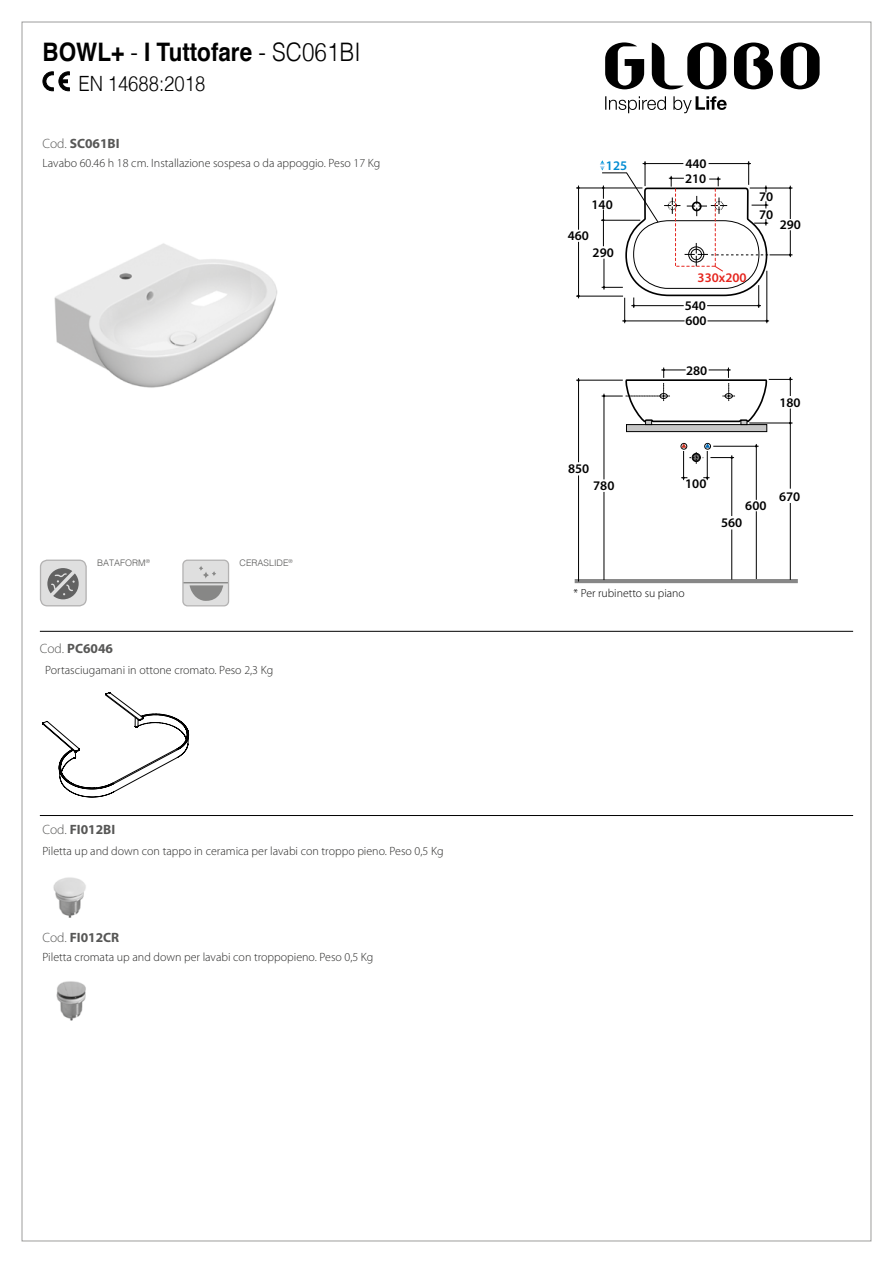
<style>
.page{position:relative;width:893px;height:1263px;background:#fff}
.page>*{position:absolute;margin:0;border:0;box-sizing:border-box;transform-origin:0 0}
.t1{font:700 25.5px "Helvetica";color:#000;scale:.88 1}
.t2{font:300 21px "Helvetica";color:#000;scale:.88 1}
.t3{font:700 13.5px "Myriad Pro";color:#575756}
.t4{font:600 13.2px/17.1px "Myriad Pro";color:#000}
.t5{font:600 13.2px "Myriad Pro";color:#e5241d}
.t6{font:600 13.2px "Myriad Pro";color:#008bd2}
.t7{font:300 12px "Myriad Pro";color:#282827}
.t8{font:300 11.7px "Myriad Pro";color:#000}
.t9{font:300 9px "Helvetica";color:#575756}
.t10{font:300 5.25px "Helvetica";color:#575756}
.s1{font-weight:300}
</style>
<div class="page">
<svg style="left:605px;top:96px;width:122px;height:17px"></svg>
<svg style="left:781px;top:43px;width:39px;height:46px"></svg>
<svg style="left:734px;top:43px;width:39px;height:46px"></svg>
<svg style="left:605px;top:43px;width:39px;height:46px"></svg>
<svg style="left:652px;top:43px;width:74px;height:46px"></svg>
<hr style="left:40px;top:815px;width:813px;height:1px;background:#000">
<hr style="left:40px;top:631px;width:813px;height:1px;background:#000">
<hr style="left:578px;top:186px;width:1px;height:44px;background:#000">
<hr style="left:576px;top:188px;width:66px;height:1px;background:#000">
<hr style="left:578px;top:242px;width:1px;height:56px;background:#000">
<hr style="left:576px;top:296px;width:47px;height:1px;background:#000">
<svg style="left:600px;top:160px;width:192px;height:163px"></svg>
<hr style="left:575px;top:579px;width:223px;height:4px;background:#878787">
<hr style="left:713px;top:446px;width:46px;height:1px;background:#000">
<hr style="left:756px;top:444px;width:1px;height:56px;background:#000">
<hr style="left:576px;top:380px;width:47px;height:1px;background:#000">
<hr style="left:790px;top:409px;width:1px;height:80px;background:#000">
<hr style="left:756px;top:511px;width:1px;height:68px;background:#000">
<hr style="left:731px;top:455px;width:1px;height:61px;background:#000">
<hr style="left:731px;top:529px;width:1px;height:51px;background:#000">
<hr style="left:578px;top:378px;width:1px;height:84px;background:#000">
<hr style="left:578px;top:475px;width:1px;height:106px;background:#000">
<hr style="left:604px;top:394px;width:1px;height:85px;background:#000">
<hr style="left:604px;top:492px;width:1px;height:88px;background:#000">
<hr style="left:790px;top:503px;width:1px;height:77px;background:#000">
<svg style="left:681px;top:443px;width:53px;height:37px"></svg>
<div style="left:626px;top:424px;width:141px;height:8px;background:#c6c6c6;border:1px solid #000"></div>
<svg style="left:602px;top:368px;width:191px;height:57px"></svg>
<img style="left:54px;top:243px;width:224px;height:145px">
<svg style="left:184px;top:562px;width:43px;height:42px;background:#c7c7c7"></svg>
<div style="left:182px;top:560px;width:47px;height:46px;border:1px solid #b3b2b2;border-radius:5px"></div>
<svg style="left:41px;top:560px;width:45px;height:46px;background:#b5b5b5"></svg>
<div style="left:40px;top:560px;width:47px;height:46px;border:1px solid #b3b2b2;border-radius:7px"></div>
<img style="left:53px;top:877px;width:33px;height:41px">
<img style="left:56px;top:981px;width:30px;height:40px">
<svg style="left:42px;top:71px;width:28px;height:21px"></svg>
<svg style="left:43px;top:692px;width:146px;height:105px"></svg>
<h1 class="t1" style="left:43px;top:31px;width:363px">BOWL+ <span class="s1">-</span> I Tuttofare <span class="s1">- SC061BI</span></h1>
<h2 class="t2" style="left:79px;top:66px;width:146px">EN 14688:2018</h2>
<p class="t3" style="left:43px;top:134px;width:79px"><span class="s1">Cod.</span> SC061BI</p>
<p class="t7" style="left:43px;top:156px;width:339px">Lavabo 60.46 h 18 cm. Installazione sospesa o da appoggio. Peso 17 Kg</p>
<p class="t9" style="left:97px;top:555px;width:54px">BATAFORM<sup>®</sup></p>
<p class="t10" style="left:289px;top:557px;width:6px">®</p>
<p class="t9" style="left:240px;top:555px;width:51px">CERASLIDE</p>
<p class="t3" style="left:40px;top:639px;width:75px"><span class="s1">Cod.</span> PC6046</p>
<p class="t7" style="left:45px;top:664px;width:230px">Portasciugamani in ottone cromato. Peso 2,3 Kg</p>
<p class="t3" style="left:43px;top:821px;width:74px"><span class="s1">Cod.</span> FI012BI</p>
<p class="t7" style="left:43px;top:844px;width:403px">Piletta up and down con tappo in ceramica per lavabi con troppo pieno. Peso 0,5 Kg</p>
<p class="t3" style="left:43px;top:928px;width:78px"><span class="s1">Cod.</span> FI012CR</p>
<p class="t7" style="left:43px;top:950px;width:332px">Piletta cromata up and down per lavabi con troppopieno. Peso 0,5 Kg</p>
<p class="t6" style="left:606px;top:157px;width:23px">125</p>
<p class="t4" style="left:591px;top:195px;width:23px">140</p>
<p class="t4" style="left:593px;top:243px;width:23px">290</p>
<p class="t4" style="left:568px;top:227px;width:23px">460</p>
<p class="t4" style="left:568px;top:460px;width:23px">850</p>
<p class="t4" style="left:593px;top:477px;width:23px">780</p>
<p class="t4" style="left:685px;top:155px;width:23px">440</p>
<p class="t4" style="left:685px;top:170px;width:23px">210</p>
<p class="t4" style="left:759px;top:188px;width:16px">70<br>70</p>
<p class="t4" style="left:780px;top:215px;width:23px">290</p>
<p class="t5" style="left:698px;top:269px;width:50px">330x200</p>
<p class="t4" style="left:685px;top:297px;width:23px">540</p>
<p class="t4" style="left:685px;top:312px;width:23px">600</p>
<p class="t4" style="left:686px;top:362px;width:23px">280</p>
<p class="t4" style="left:779px;top:393px;width:23px">180</p>
<p class="t4" style="left:685px;top:474px;width:23px">100</p>
<p class="t4" style="left:745px;top:497px;width:23px">600</p>
<p class="t4" style="left:721px;top:514px;width:23px">560</p>
<p class="t4" style="left:779px;top:487px;width:23px">670</p>
<p class="t8" style="left:574px;top:587px;width:113px">* Per rubinetto su piano</p>
</div>
